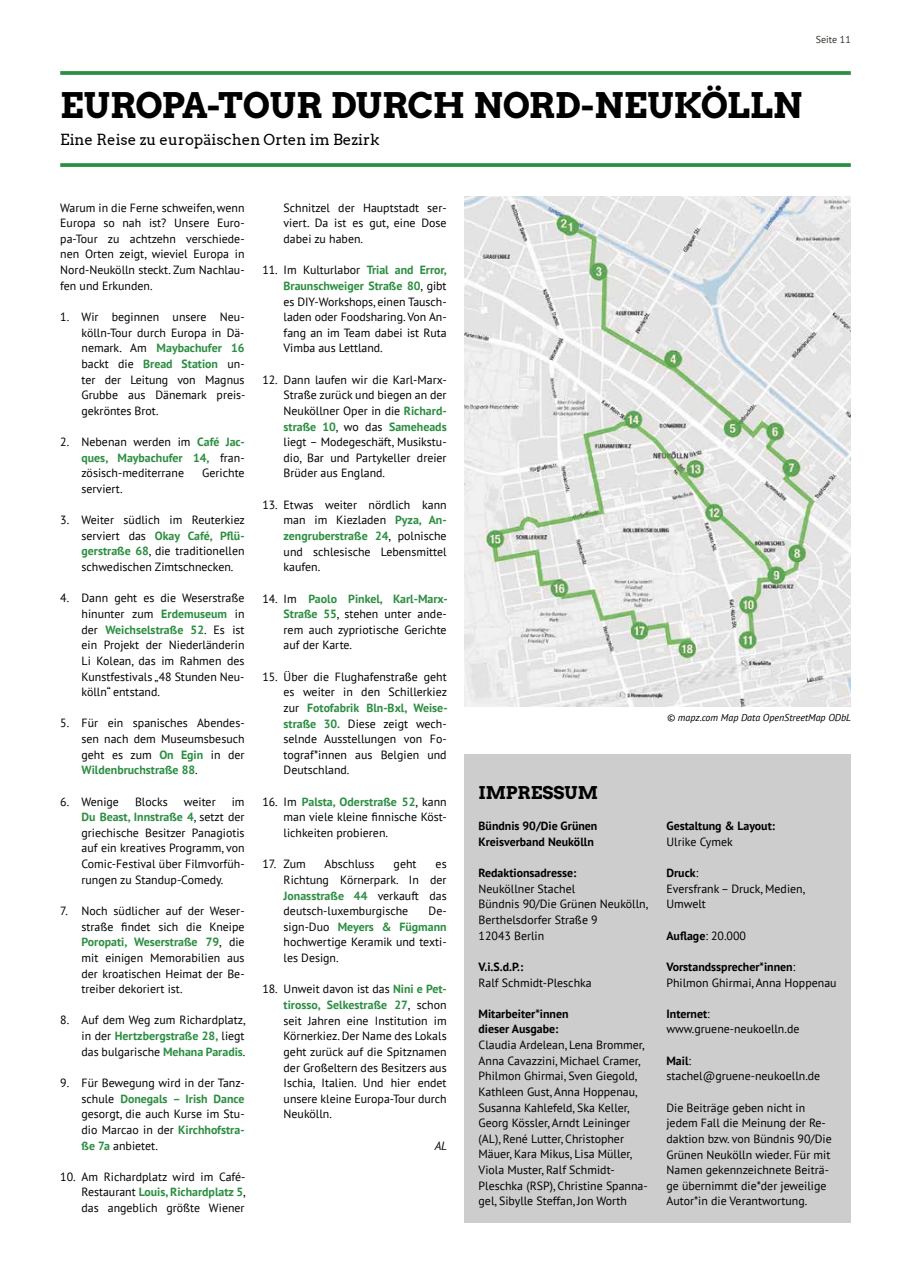
<style>
.page{position:relative;width:904px;height:1276px;background:#fff}
.page>*{position:absolute;margin:0;border:0;box-sizing:border-box;transform-origin:0 0}
.t1{font:35px "Arvo Gruen";letter-spacing:-.015em;color:#000}
.t2{font:17.5px "Arvo Gruen";color:#000}
.t3{font:15px "Arvo";color:#000}
.t4{font:11.88px/15.6px "PT Sans";color:#000;text-align:justify}
.t5{font:700 11.88px/15.6px "PT Sans";color:#000}
.t6{font:italic 11.88px "PT Sans";color:#000}
.t7{font:italic 10px "PT Sans";color:#000}
.t8{font:10px "PT Sans";color:#39342f}
.s1{font-weight:700;color:#2c8e41}
.s2{font-weight:700}
.s3{font-weight:400}
</style>
<div class="page">
<div style="left:464px;top:754px;width:386px;height:468px;background:#cecdcd"></div>
<svg style="left:60px;top:71px;width:790px;height:4px;background:#38944c"></svg>
<svg style="left:60px;top:163px;width:790px;height:4px;background:#38944c"></svg>
<img style="left:464px;top:197px;width:386px;height:509px">
<p class="t8" style="left:815px;top:34px;width:36px">Seite 11</p>
<h1 class="t1" style="left:60px;top:81px;width:743px">EUROPA-TOUR DURCH NORD-NEUKÖLLN</h1>
<p class="t3" style="left:60px;top:130px;width:321px">Eine Reise zu europäischen Orten im Bezirk</p>
<p class="t4" style="left:60px;top:200px;width:186px">Warum in die Ferne schweifen, wenn Europa so nah ist? Unsere Euro&shy;pa-Tour zu achtzehn verschiede&shy;nen Orten zeigt, wieviel Europa in Nord-Neukölln steckt. Zum Nachlau&shy;fen und Erkunden.</p>
<p class="t4" style="left:81px;top:309px;width:165px;text-indent:-21px">1. Wir beginnen unsere Neu&shy;kölln-Tour durch Europa in Dä&shy;nemark. Am <span class="s1">Maybachufer 16 </span>backt die <span class="s1">Bread Station</span> un&shy;ter der Leitung von Magnus Grubbe aus Dänemark preis&shy;gekröntes Brot.</p>
<p class="t4" style="left:81px;top:434px;width:165px;text-indent:-21px">2. Nebenan werden im <span class="s1">Café Jac&shy;ques, Maybachufer 14,</span> fran&shy;zösisch-mediterrane</p>
<p class="t4" style="left:202px;top:466px;width:44px">Gerichte</p>
<p class="t4" style="left:81px;top:481px;width:43px">serviert.</p>
<p class="t4" style="left:81px;top:512px;width:165px;text-indent:-21px">3. Weiter südlich im Reuterkiez serviert das <span class="s1">Okay Café, Pflü&shy;gerstraße 68</span>, die traditionellen schwedischen Zimtschnecken.</p>
<p class="t4" style="left:81px;top:591px;width:165px;text-indent:-21px">4. Dann geht es die Weserstraße hinunter zum <span class="s1">Erdemuseum</span> in der <span class="s1">Weichselstraße 52</span>. Es ist ein Projekt der Niederländerin Li Kolean, das im Rahmen des Kunstfestivals „48 Stunden Neu&shy;kölln“ entstand.</p>
<p class="t4" style="left:81px;top:716px;width:165px;text-indent:-21px">5. Für ein spanisches Abendes&shy;sen nach dem Museumsbesuch geht es zum <span class="s1">On Egin</span> in der <span class="s1">Wildenbruchstraße 88</span>.</p>
<p class="t4" style="left:60px;top:794px;width:60px">6. Wenige</p>
<p class="t4" style="left:135px;top:794px;width:34px">Blocks</p>
<p class="t4" style="left:184px;top:794px;width:33px">weiter</p>
<p class="t4" style="left:81px;top:794px;width:164px;text-indent:150px">im <span class="s1">Du Beast, Innstraße 4</span>, setzt der griechische Besitzer Panagiotis auf ein kreatives Programm, von Comic-Festival über Filmvorfüh&shy;rungen zu Standup-Comedy.</p>
<p class="t4" style="left:81px;top:903px;width:165px;text-indent:-21px">7. Noch südlicher auf der Weser&shy;straße findet sich die Kneipe <span class="s1">Poropati, Weserstraße 79</span>, die mit einigen Memorabilien aus der kroatischen Heimat der Be&shy;treiber dekoriert ist.</p>
<p class="t4" style="left:81px;top:1013px;width:165px;text-indent:-21px">8. Auf dem Weg zum Richardplatz, in der <span class="s1">Hertzbergstraße 28,</span> liegt das bulgarische <span class="s1">Mehana Paradis</span>.</p>
<p class="t4" style="left:81px;top:1075px;width:165px;text-indent:-21px">9. Für Bewegung wird in der Tanz&shy;schule <span class="s1">Donegals – Irish Dance </span>gesorgt, die auch Kurse im Stu&shy;dio Marcao in der <span class="s1">Kirchhofstra&shy;ße 7a</span> anbietet.</p>
<p class="t4" style="left:81px;top:1169px;width:165px;text-indent:-21px">10. Am Richardplatz wird im Café-Restaurant <span class="s1">Louis, Richardplatz 5</span>, das angeblich größte Wiener</p>
<p class="t4" style="left:283px;top:200px;width:164px">Schnitzel der Hauptstadt ser&shy;viert. Da ist es gut, eine Dose dabei zu haben.</p>
<p class="t4" style="left:283px;top:263px;width:165px;text-indent:-21px">11. Im Kulturlabor <span class="s1">Trial and Error, Braunschweiger Straße 80</span>, gibt es DIY-Workshops, einen Tausch&shy;laden oder Foodsharing. Von An&shy;fang an im Team dabei ist Ruta Vimba aus Lettland.</p>
<p class="t4" style="left:283px;top:372px;width:165px;text-indent:-21px">12. Dann laufen wir die Karl-Marx-Straße zurück und biegen an der Neuköllner Oper in die <span class="s1">Richard&shy;straße 10</span>, wo das <span class="s1">Sameheads </span>liegt – Modegeschäft, Musikstu&shy;dio, Bar und Partykeller dreier Brüder aus England.</p>
<p class="t4" style="left:283px;top:497px;width:164px;text-indent:-21px">13. Etwas weiter nördlich kann man im Kiezladen <span class="s1">Pyza, An&shy;zengruberstraße 24</span>, polnische und schlesische Lebensmittel kaufen.</p>
<p class="t4" style="left:283px;top:591px;width:165px;text-indent:-21px">14. Im <span class="s1">Paolo Pinkel, Karl-Marx-Straße 55</span>, stehen unter ande&shy;rem auch zypriotische Gerichte auf der Karte.</p>
<p class="t4" style="left:283px;top:669px;width:165px;text-indent:-21px">15. Über die Flughafenstraße geht es weiter in den Schillerkiez zur <span class="s1">Fotofabrik Bln-Bxl, Weise&shy;straße 30.</span> Diese zeigt wech&shy;selnde Ausstellungen von Fo&shy;tograf*innen aus Belgien und Deutschland.</p>
<p class="t4" style="left:283px;top:794px;width:164px;text-indent:-21px">16. Im <span class="s1">Palsta, Oderstraße 52</span>, kann man viele kleine finnische Köst&shy;lichkeiten probieren.</p>
<p class="t4" style="left:262px;top:856px;width:45px">17. Zum</p>
<p class="t4" style="left:324px;top:856px;width:52px">Abschluss</p>
<p class="t4" style="left:393px;top:856px;width:24px">geht</p>
<p class="t4" style="left:283px;top:856px;width:164px;text-indent:152px">es Richtung Körnerpark. In der <span class="s1">Jonasstraße 44</span> verkauft das deutsch-luxemburgische</p>
<p class="t4" style="left:283px;top:903px;width:165px;text-indent:145px">De&shy;sign-Duo <span class="s1">Meyers &amp; Fügmann </span>hochwertige Keramik und texti&shy;les Design.</p>
<p class="t4" style="left:283px;top:981px;width:165px;text-indent:-21px">18. Unweit davon ist das <span class="s1">Nini e Pet&shy;tirosso, Selkestraße 27</span>, schon seit Jahren eine Institution im Körnerkiez. Der Name des Lokals geht zurück auf die Spitznamen der Großeltern des Besitzers aus Ischia, Italien. Und hier endet unsere kleine Europa-Tour durch Neukölln.</p>
<p class="t6" style="left:434px;top:1137px;width:14px">AL</p>
<p class="t7" style="left:667px;top:711px;width:185px">© mapz.com Map Data OpenStreetMap ODbL</p>
<h2 class="t2" style="left:478px;top:780px;width:121px">IMPRESSUM</h2>
<p class="t5" style="left:478px;top:818px;width:120px">Bündnis 90/Die Grünen<br>Kreisverband Neukölln</p>
<p class="t5" style="left:478px;top:865px;width:99px">Redaktionsadresse:</p>
<p class="t4" style="left:478px;top:881px;width:171px;text-align:left">Neuköllner Stachel<br>Bündnis 90/Die Grünen Neukölln,<br>Berthelsdorfer Straße 9<br>12043 Berlin</p>
<p class="t5" style="left:478px;top:958px;width:46px">V.i.S.d.P.:</p>
<p class="t4" style="left:478px;top:975px;width:115px">Ralf Schmidt-Pleschka</p>
<p class="t5" style="left:478px;top:1005px;width:91px">Mitarbeiter*innen dieser Ausgabe:</p>
<p class="t4" style="left:478px;top:1037px;width:171px;text-align:left">Claudia Ardelean, Lena Brommer,<br>Anna Cavazzini, Michael Cramer,<br>Philmon Ghirmai, Sven Giegold,<br>Kathleen Gust, Anna Hoppenau,<br>Susanna Kahlefeld, Ska Keller,<br>Georg Kössler, Arndt Leininger (AL), René Lutter, Christopher<br>Mäuer, Kara Mikus, Lisa Müller,<br>Viola Muster, Ralf Schmidt-<br>Pleschka (RSP), Christine Spanna&shy;gel, Sibylle Steffan, Jon Worth</p>
<p class="t5" style="left:666px;top:818px;width:110px">Gestaltung &amp; Layout:</p>
<p class="t4" style="left:666px;top:834px;width:68px">Ulrike Cymek</p>
<p class="t4" style="left:666px;top:865px;width:140px;text-align:left"><span class="s2">Druck</span>:<br>Eversfrank – Druck, Medien,<br>Umwelt</p>
<p class="t5" style="left:666px;top:927px;width:81px">Auflage<span class="s3">: 20.000</span></p>
<p class="t4" style="left:666px;top:959px;width:172px"><span class="s2">Vorstandssprecher*innen</span>:<br>Philmon Ghirmai, Anna Hoppenau</p>
<p class="t4" style="left:666px;top:1006px;width:134px"><span class="s2">Internet</span>: www.gruene-neukoelln.de</p>
<p class="t4" style="left:666px;top:1053px;width:155px"><span class="s2">Mail</span>: stachel@gruene-neukoelln.de</p>
<p class="t4" style="left:666px;top:1100px;width:167px;text-align:left">Die Beiträge geben nicht in jedem Fall die Meinung der Re&shy;daktion bzw. von Bündnis 90/Die<br>Grünen Neukölln wieder. Für mit<br>Namen gekennzeichnete Beiträ&shy;ge übernimmt die*der jeweilige<br>Autor*in die Verantwortung.</p>
</div>
